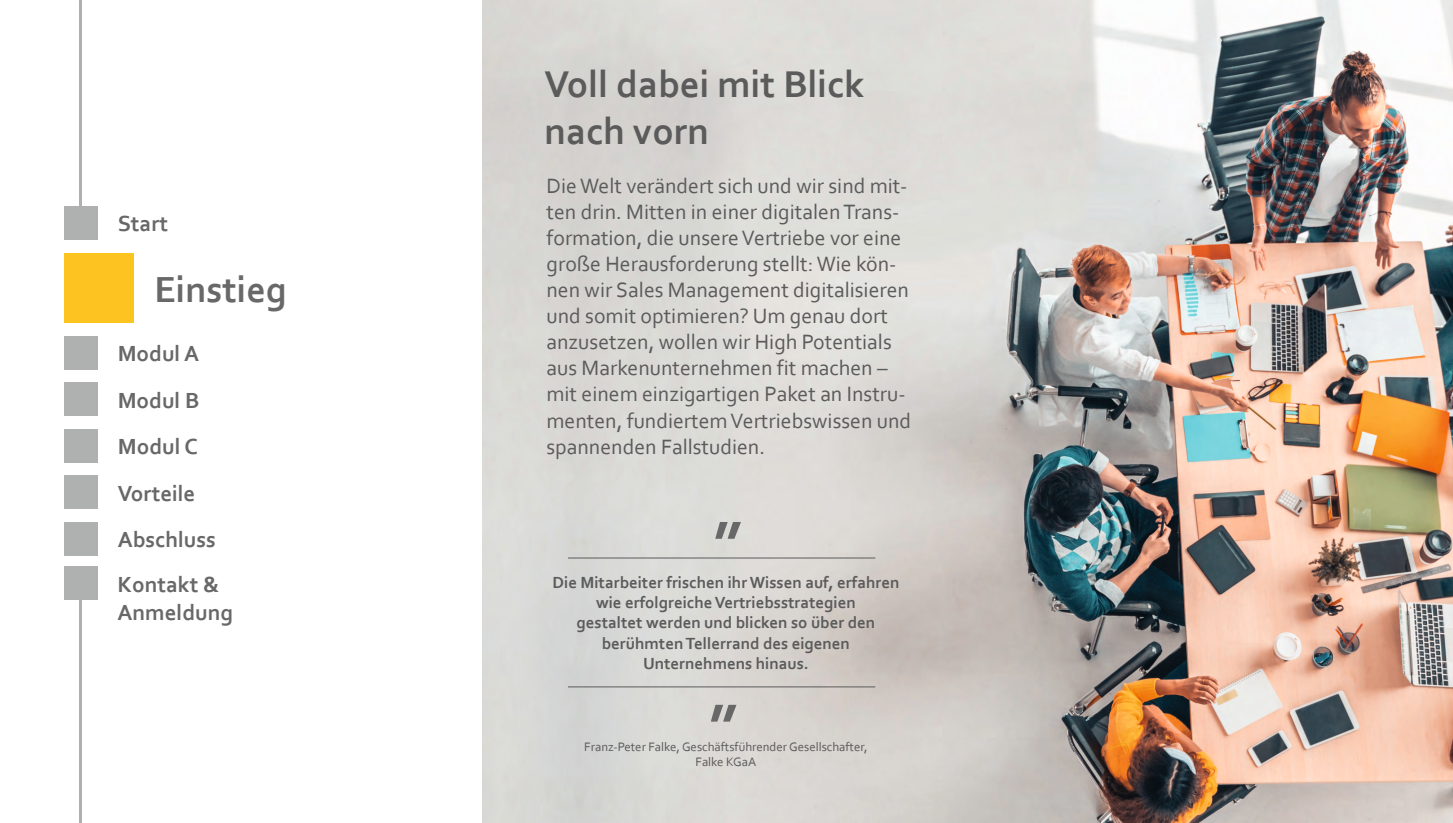
<style>
.page{position:relative;width:1453px;height:823px;background:#fff}
.page>*{position:absolute;margin:0;border:0;box-sizing:border-box;transform-origin:0 0}
.subline{font:700 62.4px "Corbel";color:#686868}
.t1{font:700 39px/46.8px "Corbel";color:#5b5b5b}
.t2{font:700 37.95px "Corbel";color:#686868}
.t3{font:700 22.95px "Corbel";color:#686868}
.t4{font:700 22.95px/27.5px "Corbel";color:#686868}
.Text{font:21.75px/26.1px "Corbel";color:#5b5b5b}
.Text-2{font:700 16.88px/20.2px "Corbel";color:#5b5b5b;text-align:center}
.Text-3{font:12.83px "Corbel";color:#5b5b5b}
.s1{font-style:inherit}
</style>
<div class="page">
<img style="left:483px;top:1px;width:970px;height:822px">
<hr style="left:568px;top:557px;width:307px;height:1px;background:#5b5b5b">
<hr style="left:568px;top:686px;width:307px;height:1px;background:#5b5b5b">
<hr style="left:79px;top:576px;width:3px;height:247px;background:#afb0b0">
<hr style="left:79px;top:0;width:3px;height:220px;background:#afb0b0">
<div style="left:64px;top:253px;width:70px;height:69px;background:#fdc421"></div>
<div style="left:64px;top:206px;width:33px;height:33px;background:#afb0b0"></div>
<div style="left:64px;top:336px;width:33px;height:33px;background:#afb0b0"></div>
<div style="left:64px;top:382px;width:33px;height:34px;background:#afb0b0"></div>
<div style="left:64px;top:429px;width:33px;height:33px;background:#afb0b0"></div>
<div style="left:64px;top:475px;width:33px;height:34px;background:#afb0b0"></div>
<div style="left:64px;top:522px;width:33px;height:33px;background:#afb0b0"></div>
<div style="left:64px;top:566px;width:33px;height:34px;background:#afb0b0"></div>
<p class="t3" style="left:118px;top:209px;width:52px">Start</p>
<p class="t2" style="left:154px;top:266px;width:134px">Einstieg</p>
<p class="t3" style="left:118px;top:339px;width:83px">Modul A</p>
<p class="t3" style="left:118px;top:386px;width:83px">Modul B</p>
<p class="t3" style="left:118px;top:432px;width:81px">Modul C</p>
<p class="t3" style="left:118px;top:479px;width:79px">Vorteile</p>
<p class="t3" style="left:118px;top:525px;width:100px">Abschluss</p>
<p class="t4" style="left:118px;top:570px;width:117px"><span class="s1">Kontakt</span> &amp;<br>Anmeldung</p>
<p class="t1" style="left:544px;top:60px;width:322px">Voll dabei mit Blick nach vorn</p>
<p class="Text" style="left:546px;top:172px;width:366px">Die Welt verändert sich und wir sind mit&shy;ten drin. Mitten in einer digitalen Trans&shy;formation, die unsere Vertriebe vor eine große Herausforderung stellt: Wie kön&shy;nen wir Sales Management digitalisieren und somit optimieren? Um genau dort anzusetzen, wollen wir High Potentials aus Markenunternehmen fit machen – mit einem einzigartigen Paket an Instru&shy;menten, fundiertem Vertriebswissen und spannenden Fallstudien.</p>
<p class="subline" style="left:714px;top:470px;width:30px">„</p>
<p class="Text-2" style="left:552px;top:571px;width:348px">Die Mitarbeiter frischen ihr Wissen auf, erfahren wie erfolgreiche Vertriebsstrategien</p>
<p class="Text-2" style="left:577px;top:612px;width:300px">gestaltet werden und blicken so über den</p>
<p class="Text-2" style="left:602px;top:632px;width:250px">berühmten Tellerrand des eigenen</p>
<p class="Text-2" style="left:643px;top:652px;width:167px">Unternehmens hinaus.</p>
<p class="subline" style="left:710px;top:653px;width:30px">„</p>
<p class="Text-3" style="left:584px;top:739px;width:285px">Franz-Peter Falke, Geschäftsführender Gesellschafter,</p>
<p class="Text-3" style="left:695px;top:754px;width:62px">Falke KGaA</p>
</div>
